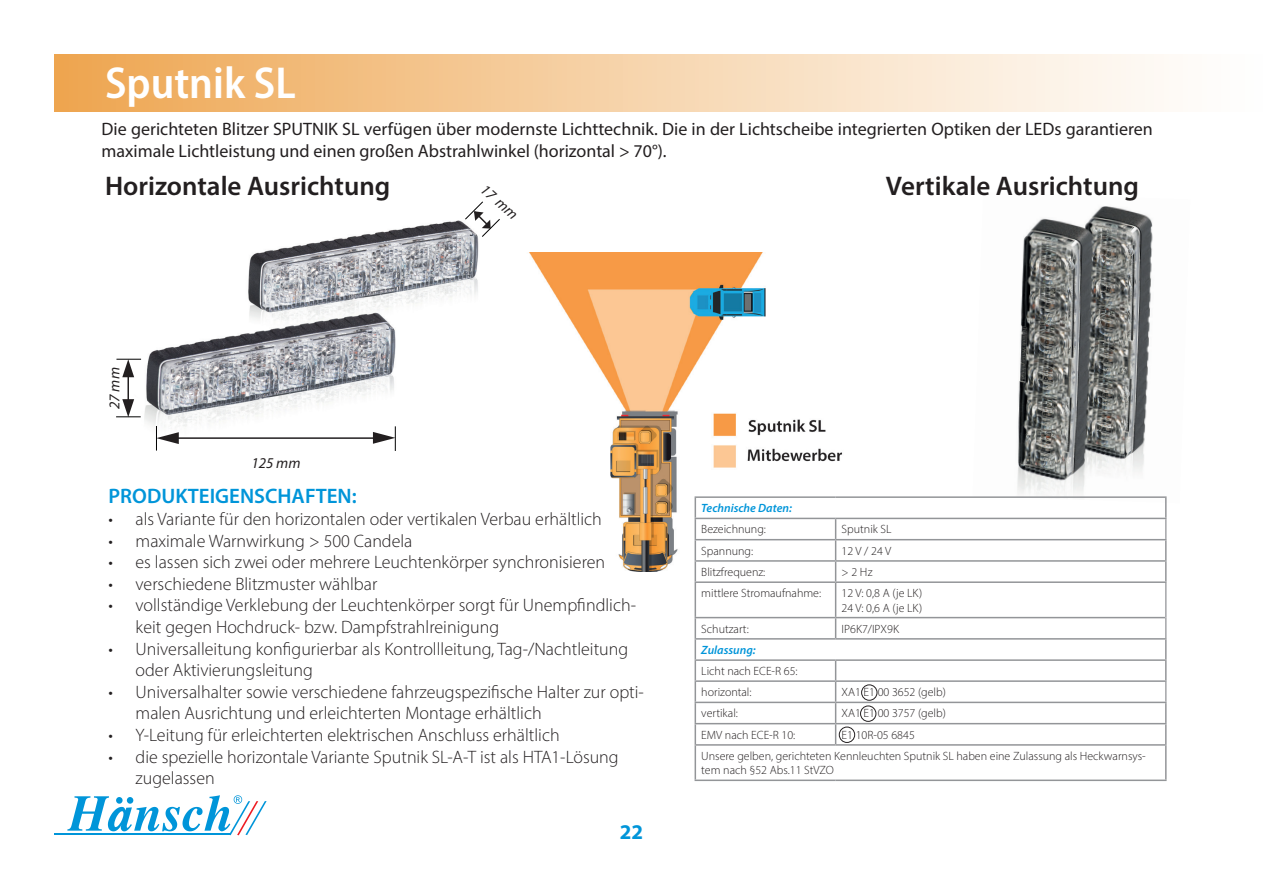
<style>
.page{position:relative;width:1263px;height:893px;background:#fff}
.page>*{position:absolute;margin:0;border:0;box-sizing:border-box;transform-origin:0 0}
.t1{font:600 semi-condensed 45px "Myriad Pro";color:#fff}
.t2{font:600 27px "Myriad Pro";color:#231f20}
.t3{font:600 21px "Myriad Pro";color:#0095d9}
.t4{font:700 21px "Myriad Pro";color:#0095d9}
.t5{font:300 18px/21.6px "Myriad Pro";color:#231f20}
.t6{font:18px/21.6px "Myriad Pro";color:#231f20}
.t7{font:italic 15px "Myriad Pro";color:#231f20}
.t8{font:300 12px/14.4px "Myriad Pro";color:#231f20}
.t9{font:italic 600 12px "Myriad Pro";color:#0095d9}
</style>
<div class="page">
<div style="left:54px;top:54px;width:1209px;height:58px;background:linear-gradient(to right,#eea754,#fff)"></div>
<hr style="left:54px;top:834px;width:176px;height:1px;background:#0095d9">
<svg style="left:67px;top:795px;width:200px;height:40px"></svg>
<img style="left:116px;top:220px;width:363px;height:223px">
<hr style="left:164px;top:437px;width:226px;height:2px;background:#231f20">
<svg style="left:156px;top:426px;width:23px;height:25px"></svg>
<svg style="left:373px;top:426px;width:23px;height:25px"></svg>
<hr style="left:127px;top:363px;width:2px;height:48px;background:#231f20">
<svg style="left:116px;top:399px;width:25px;height:18px"></svg>
<svg style="left:116px;top:359px;width:25px;height:18px"></svg>
<svg style="left:464px;top:201px;width:36px;height:37px"></svg>
<img style="left:529px;top:253px;width:325px;height:318px">
<img style="left:1017px;top:206px;width:150px;height:297px">
<hr style="left:1165px;top:583px;width:1px;height:35px;background:#a4a5a9">
<hr style="left:694px;top:496px;width:142px;height:2px;background:#939598">
<hr style="left:694px;top:498px;width:2px;height:20px;background:#939598">
<hr style="left:836px;top:496px;width:330px;height:2px;background:#939598">
<hr style="left:836px;top:518px;width:330px;height:1px;background:#939598">
<hr style="left:836px;top:539px;width:330px;height:1px;background:#939598">
<hr style="left:836px;top:560px;width:330px;height:2px;background:#939598">
<hr style="left:836px;top:638px;width:330px;height:2px;background:#939598">
<hr style="left:1165px;top:746px;width:1px;height:34px;background:#939598">
<hr style="left:836px;top:659px;width:330px;height:2px;background:#939598">
<hr style="left:836px;top:680px;width:330px;height:2px;background:#939598">
<hr style="left:836px;top:744px;width:330px;height:2px;background:#939598">
<hr style="left:836px;top:702px;width:330px;height:1px;background:#939598">
<hr style="left:836px;top:723px;width:330px;height:1px;background:#939598">
<svg style="left:1165px;top:618px;width:1px;height:126px"></svg>
<hr style="left:694px;top:518px;width:142px;height:1px;background:#939598">
<hr style="left:694px;top:519px;width:2px;height:20px;background:#939598">
<hr style="left:694px;top:539px;width:142px;height:1px;background:#939598">
<hr style="left:694px;top:540px;width:2px;height:20px;background:#939598">
<svg style="left:1165px;top:498px;width:1px;height:83px"></svg>
<hr style="left:836px;top:581px;width:330px;height:2px;background:#939598">
<hr style="left:836px;top:617px;width:329px;height:1px;background:#939598">
<hr style="left:694px;top:560px;width:142px;height:2px;background:#939598">
<svg style="left:694px;top:562px;width:2px;height:19px"></svg>
<svg style="left:835px;top:519px;width:1px;height:62px"></svg>
<hr style="left:694px;top:581px;width:142px;height:2px;background:#939598">
<hr style="left:694px;top:583px;width:2px;height:34px;background:#939598">
<hr style="left:835px;top:583px;width:1px;height:34px;background:#939598">
<hr style="left:694px;top:617px;width:142px;height:1px;background:#939598">
<hr style="left:694px;top:618px;width:2px;height:20px;background:#939598">
<svg style="left:835px;top:618px;width:1px;height:20px"></svg>
<hr style="left:694px;top:638px;width:142px;height:2px;background:#939598">
<hr style="left:694px;top:659px;width:142px;height:2px;background:#939598">
<svg style="left:694px;top:640px;width:2px;height:40px"></svg>
<hr style="left:694px;top:680px;width:142px;height:2px;background:#939598">
<hr style="left:694px;top:744px;width:142px;height:2px;background:#939598">
<hr style="left:694px;top:746px;width:2px;height:34px;background:#939598">
<hr style="left:694px;top:780px;width:142px;height:1px;background:#939598">
<hr style="left:836px;top:780px;width:330px;height:1px;background:#939598">
<hr style="left:694px;top:682px;width:2px;height:20px;background:#939598">
<hr style="left:694px;top:702px;width:142px;height:1px;background:#939598">
<hr style="left:694px;top:703px;width:2px;height:20px;background:#939598">
<hr style="left:694px;top:723px;width:142px;height:1px;background:#939598">
<hr style="left:694px;top:724px;width:2px;height:20px;background:#939598">
<svg style="left:835px;top:661px;width:1px;height:83px"></svg>
<div style="left:861px;top:685px;width:16px;height:15px;border:1px solid #231f20;border-radius:50%"></div>
<div style="left:860px;top:706px;width:16px;height:15px;border:1px solid #231f20;border-radius:50%"></div>
<div style="left:839px;top:727px;width:16px;height:16px;border:1px solid #231f20;border-radius:50%"></div>
<h1 class="t1" style="left:105px;top:54px;width:192px">Sputnik SL</h1>
<p class="t6" style="left:102px;top:118px;width:1053px">Die gerichteten Blitzer SPUTNIK SL verfügen über modernste Lichttechnik. Die in der Lichtscheibe integrierten Optiken der LEDs garantieren maximale Lichtleistung und einen großen Abstrahlwinkel (horizontal &gt; 70°).</p>
<h2 class="t2" style="left:886px;top:169px;width:255px">Vertikale Ausrichtung</h2>
<h2 class="t2" style="left:105px;top:169px;width:287px">Horizontale Ausrichtung</h2>
<p class="t7" style="left:489px;top:180px;width:46px;rotate:42deg">17 mm</p>
<p class="t7" style="left:105px;top:409px;width:43px;rotate:-90deg">27 mm</p>
<p class="t7" style="left:251px;top:454px;width:51px">125 mm</p>
<p class="t3" style="left:109px;top:483px;width:250px">PRODUKTEIGENSCHAFTEN:</p>
<p class="t5" style="left:109px;top:508px;width:495px">• als Variante für den horizontalen oder vertikalen Verbau erhältlich</p>
<p class="t5" style="left:109px;top:530px;width:305px">• maximale Warnwirkung &gt; 500 Candela</p>
<p class="t5" style="left:109px;top:551px;width:498px">• es lassen sich zwei oder mehrere Leuchtenkörper synchronisieren</p>
<p class="t5" style="left:109px;top:573px;width:270px">• verschiedene Blitzmuster wählbar</p>
<p class="t5" style="left:136px;top:594px;width:502px;text-indent:-27px">• vollständige Verklebung der Leuchtenkörper sorgt für Unempfindlich&shy;keit gegen Hochdruck- bzw. Dampfstrahlreinigung</p>
<p class="t5" style="left:136px;top:638px;width:494px;text-indent:-27px">• Universalleitung konfigurierbar als Kontrollleitung, Tag-/Nachtleitung oder Aktivierungsleitung</p>
<p class="t5" style="left:136px;top:681px;width:510px;text-indent:-27px">• Universalhalter sowie verschiedene fahrzeugspezifische Halter zur opti&shy;malen Ausrichtung und erleichterten Montage erhältlich</p>
<p class="t5" style="left:109px;top:724px;width:453px">• Y-Leitung für erleichterten elektrischen Anschluss erhältlich</p>
<p class="t5" style="left:136px;top:746px;width:485px;text-indent:-27px">• die spezielle horizontale Variante Sputnik SL-A-T ist als HTA1-Lösung zugelassen</p>
<p class="t4" style="left:620px;top:818px;width:25px">22</p>
<p class="t9" style="left:701px;top:500px;width:92px">Technische Daten:</p>
<p class="t8" style="left:701px;top:522px;width:66px">Bezeichnung:</p>
<p class="t8" style="left:842px;top:522px;width:51px">Sputnik SL</p>
<p class="t8" style="left:701px;top:543px;width:53px">Spannung:</p>
<p class="t8" style="left:842px;top:543px;width:51px">12 V / 24 V</p>
<p class="t8" style="left:701px;top:565px;width:66px">Blitzfrequenz:</p>
<p class="t8" style="left:842px;top:565px;width:32px">&gt; 2 Hz</p>
<p class="t8" style="left:701px;top:586px;width:121px">mittlere Stromaufnahme:</p>
<p class="t8" style="left:842px;top:586px;width:82px">12 V: 0,8 A (je LK)<br>24 V: 0,6 A (je LK)</p>
<p class="t8" style="left:701px;top:621px;width:49px">Schutzart:</p>
<p class="t8" style="left:842px;top:621px;width:59px">IP6K7/IPX9K</p>
<p class="t9" style="left:701px;top:642px;width:56px">Zulassung:</p>
<p class="t8" style="left:701px;top:660px;width:98px;line-height:21px">Licht nach ECE-R 65: horizontal:</p>
<p class="t8" style="left:842px;top:685px;width:106px">XA1 E1 00 3652 (gelb)</p>
<p class="t8" style="left:701px;top:706px;width:38px">vertikal:</p>
<p class="t8" style="left:842px;top:706px;width:106px">XA1 E1 00 3757 (gelb)</p>
<p class="t8" style="left:701px;top:727px;width:96px">EMV nach ECE-R 10:</p>
<p class="t8" style="left:701px;top:724px;width:446px;line-height:21.3px;text-indent:140px">E1 10R-05 6845<br>Unsere gelben, gerichteten Kennleuchten Sputnik SL haben eine Zulassung als Heckwarnsys-</p>
<p class="t8" style="left:701px;top:763px;width:134px">tem nach §52 Abs.11 StVZO</p>
</div>
